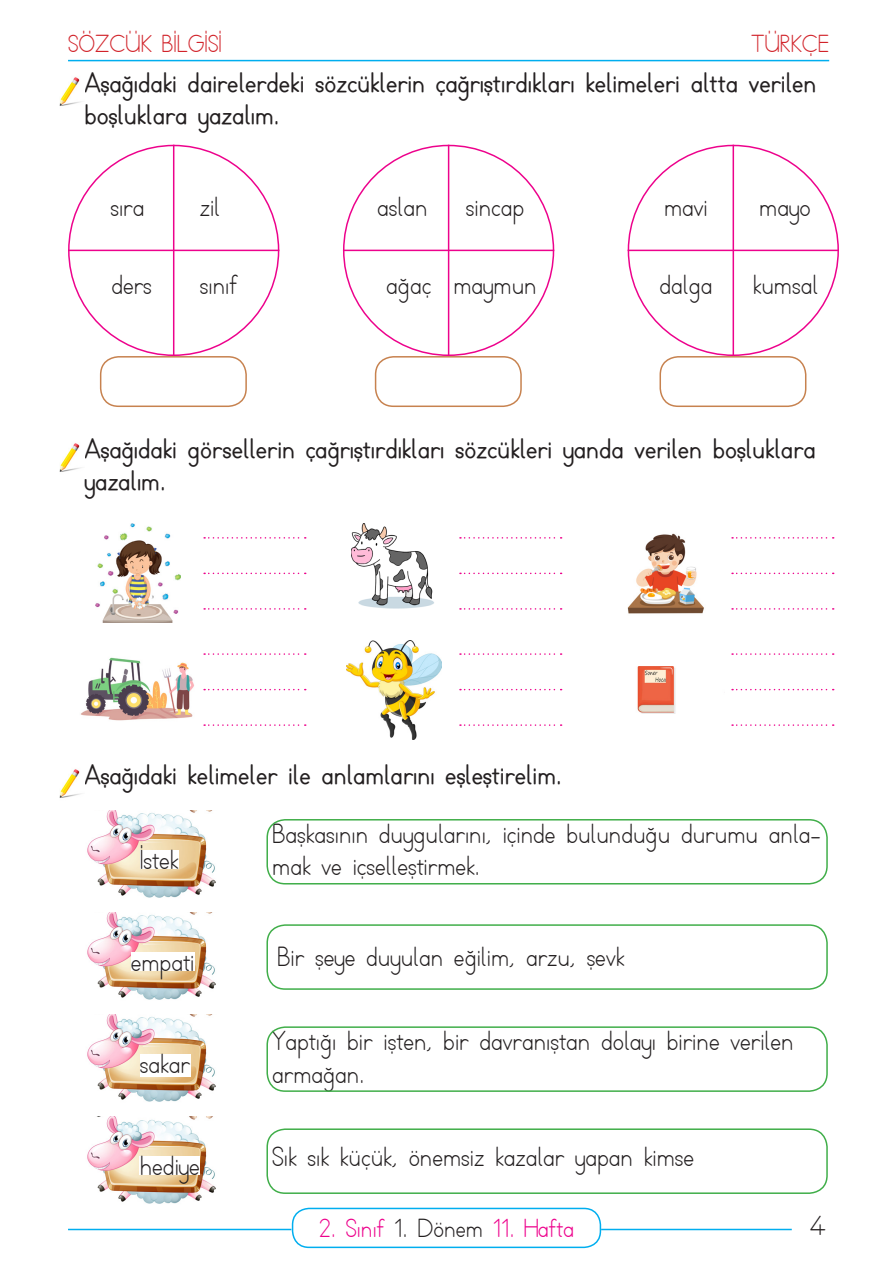
<style>
.page{position:relative;width:893px;height:1263px;background:#fff}
.page>*{position:absolute;margin:0;border:0;box-sizing:border-box;transform-origin:0 0}
.t1{font:27px/32.4px "TTKB Dik Temel Abece";color:#231f20}
.t2{font:700 27px/32.4px "TTKB Dik Temel Abece";color:#231f20}
.t3{font:25.5px "TTKB Dik Temel Abece";color:#ed028c}
.t4{font:24px "TTKB Dik Temel Abece";color:#d1232a}
.s1{color:#231f20}
</style>
<div class="page">
<hr style="left:68px;top:60px;width:761px;height:1px;background:#00aeef">
<hr style="left:68px;top:1229px;width:223px;height:1px;background:#00aeef">
<div style="left:292px;top:1208px;width:309px;height:40px;border:2px solid #00aeef;border-radius:17px"></div>
<hr style="left:601px;top:1229px;width:191px;height:1px;background:#00aeef">
<img style="left:59px;top:77px;width:22px;height:29px">
<img style="left:59px;top:443px;width:22px;height:29px">
<img style="left:59px;top:769px;width:22px;height:29px">
<hr style="left:173px;top:145px;width:1px;height:211px;background:#ed028c">
<hr style="left:448px;top:145px;width:1px;height:211px;background:#ed028c">
<hr style="left:733px;top:145px;width:1px;height:211px;background:#ed028c">
<hr style="left:68px;top:250px;width:211px;height:1px;background:#ed028c">
<hr style="left:343px;top:250px;width:211px;height:1px;background:#ed028c">
<hr style="left:628px;top:250px;width:211px;height:1px;background:#ed028c">
<div style="left:100px;top:356px;width:147px;height:51px;border:2px solid #c7824f;border-radius:18px"></div>
<div style="left:375px;top:356px;width:147px;height:51px;border:2px solid #c7824f;border-radius:18px"></div>
<div style="left:659px;top:356px;width:147px;height:51px;border:2px solid #c7824f;border-radius:18px"></div>
<img style="left:95px;top:524px;width:86px;height:99px">
<img style="left:627px;top:533px;width:77px;height:81px">
<img style="left:351px;top:524px;width:83px;height:85px">
<svg style="left:204px;top:537px;width:102px;height:2px"></svg>
<svg style="left:732px;top:537px;width:102px;height:2px"></svg>
<svg style="left:460px;top:537px;width:102px;height:2px"></svg>
<svg style="left:204px;top:573px;width:102px;height:1px"></svg>
<svg style="left:732px;top:573px;width:102px;height:1px"></svg>
<svg style="left:460px;top:573px;width:102px;height:1px"></svg>
<svg style="left:204px;top:608px;width:102px;height:2px"></svg>
<svg style="left:732px;top:608px;width:102px;height:2px"></svg>
<svg style="left:460px;top:608px;width:102px;height:2px"></svg>
<img style="left:80px;top:657px;width:114px;height:64px">
<img style="left:637px;top:666px;width:39px;height:47px">
<img style="left:347px;top:640px;width:94px;height:99px">
<svg style="left:204px;top:653px;width:102px;height:2px"></svg>
<svg style="left:732px;top:653px;width:102px;height:2px"></svg>
<svg style="left:460px;top:653px;width:102px;height:2px"></svg>
<svg style="left:204px;top:689px;width:102px;height:1px"></svg>
<svg style="left:732px;top:689px;width:102px;height:1px"></svg>
<svg style="left:460px;top:689px;width:102px;height:1px"></svg>
<svg style="left:204px;top:724px;width:102px;height:2px"></svg>
<svg style="left:732px;top:724px;width:102px;height:2px"></svg>
<svg style="left:460px;top:724px;width:102px;height:2px"></svg>
<img style="left:87px;top:810px;width:129px;height:88px">
<div style="left:140px;top:850px;width:39px;height:19px;background:#fff"></div>
<div style="left:266px;top:819px;width:562px;height:65px;border:2px solid #40ae49;border-radius:18px"></div>
<img style="left:87px;top:1014px;width:129px;height:88px">
<div style="left:140px;top:1054px;width:50px;height:22px;background:#fff"></div>
<div style="left:266px;top:1026px;width:562px;height:66px;border:2px solid #40ae49;border-radius:18px"></div>
<img style="left:87px;top:1116px;width:129px;height:88px">
<div style="left:140px;top:1156px;width:60px;height:19px;background:#fff"></div>
<div style="left:266px;top:1128px;width:562px;height:66px;border:2px solid #40ae49;border-radius:18px"></div>
<img style="left:87px;top:912px;width:129px;height:88px">
<div style="left:131px;top:952px;width:63px;height:19px;background:#fff"></div>
<div style="left:266px;top:924px;width:562px;height:66px;border:2px solid #40ae49;border-radius:18px"></div>
<p class="t4" style="left:68px;top:30px;width:155px">SÖZCÜK BILGISI</p>
<p class="t4" style="left:752px;top:30px;width:79px">TÜRKÇE</p>
<p class="t2" style="left:85px;top:67px;width:733px">Aşağıdaki dairelerdeki sözcüklerin çağrıştırdıkları kelimeleri altta verilen boşluklara yazalım.</p>
<p class="t1" style="left:200px;top:191px;width:22px">zil</p>
<p class="t1" style="left:466px;top:191px;width:60px">sincap</p>
<p class="t1" style="left:759px;top:191px;width:53px">mayo</p>
<p class="t1" style="left:110px;top:191px;width:36px">sıra</p>
<p class="t1" style="left:377px;top:191px;width:52px">aslan</p>
<p class="t1" style="left:664px;top:191px;width:45px">mavi</p>
<p class="t1" style="left:111px;top:269px;width:42px">ders</p>
<p class="t1" style="left:200px;top:269px;width:39px">sınıf</p>
<p class="t1" style="left:386px;top:269px;width:152px">ağaç maymun</p>
<p class="t1" style="left:659px;top:269px;width:54px">dalga</p>
<p class="t1" style="left:753px;top:269px;width:67px">kumsal</p>
<p class="t2" style="left:85px;top:433px;width:733px">Aşağıdaki görsellerin çağrıştırdıkları sözcükleri yanda verilen boşluklara yazalım.</p>
<p class="t2" style="left:85px;top:759px;width:479px">Aşağıdaki kelimeler ile anlamlarını eşleştirelim.</p>
<p class="t1" style="left:140px;top:844px;width:40px">İstek</p>
<p class="t1" style="left:272px;top:818px;width:550px">Başkasının duygularını, içinde bulunduğu durumu anla&shy;mak ve içselleştirmek.</p>
<p class="t1" style="left:131px;top:946px;width:65px">empati</p>
<p class="t1" style="left:277px;top:941px;width:349px">Bir şeye duyulan eğilim, arzu, şevk</p>
<p class="t1" style="left:140px;top:1048px;width:52px">sakar</p>
<p class="t1" style="left:272px;top:1026px;width:523px">Yaptığı bir işten, bir davranıştan dolayı birine verilen armağan.</p>
<p class="t1" style="left:140px;top:1150px;width:62px">hediye</p>
<p class="t1" style="left:272px;top:1141px;width:424px">Sık sık küçük, önemsiz kazalar yapan kimse</p>
<p class="t3" style="left:319px;top:1212px;width:257px">2. Sınıf <span class="s1">1. Dönem</span> 11. Hafta</p>
<p class="t1" style="left:810px;top:1210px;width:18px">4</p>
</div>
